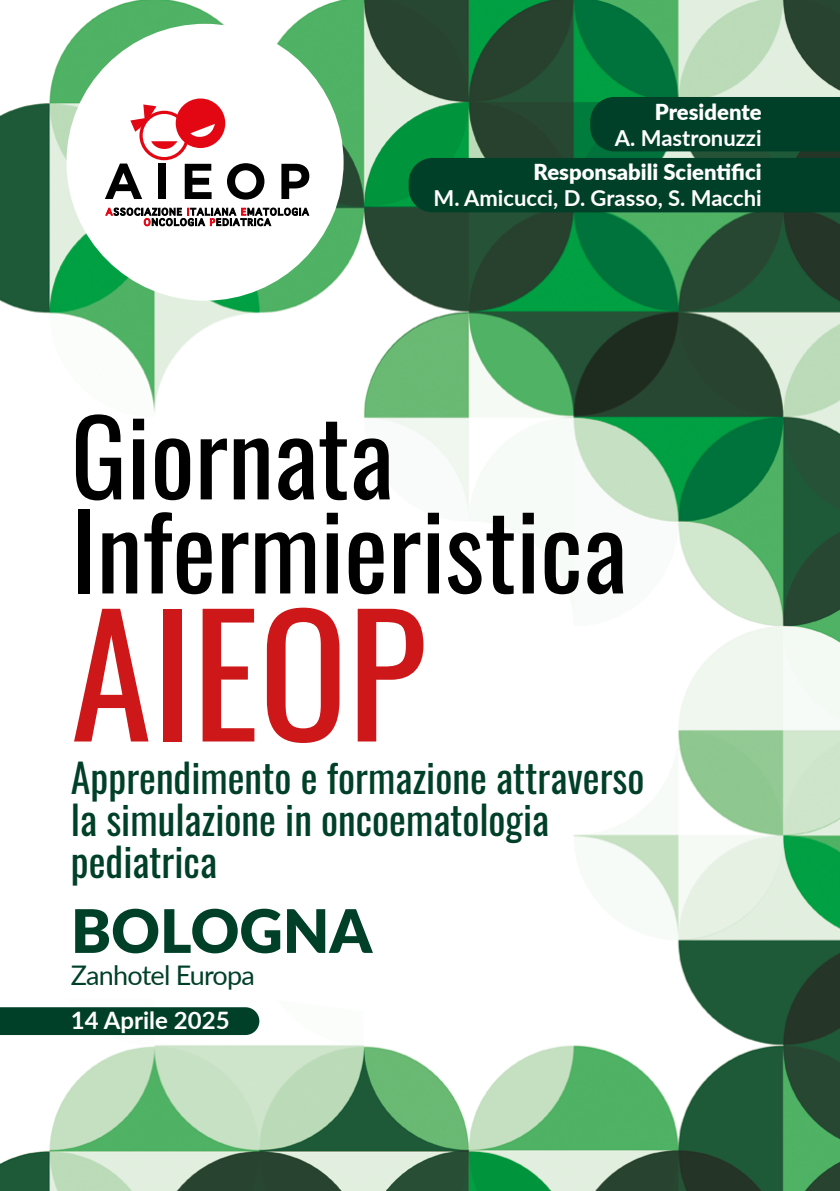
<style>
.page{position:relative;width:840px;height:1191px;background:#fff}
.page>*{position:absolute;margin:0;border:0;box-sizing:border-box;transform-origin:0 0}
.t1{font:163.8px "Oswald";color:#cd1719}
.t2{font:104px/94px "Oswald";color:#000}
.t3{font:900 60px "Lato";color:#004029}
.t4{font:40px/42px "Oswald";color:#004029}
.t5{font:27px "Lato";letter-spacing:-.03em;color:#004029}
.t6{font:700 24px "Lato";color:#fff}
.t7{font:700 22px "Lato";color:#fff}
.t8{font:900 22px "Lato";color:#fff}
</style>
<div class="page">
<img style="left:0;top:0;width:839px;height:1191px">
<svg style="left:0;top:427px;width:606px;height:605px"></svg>
<div style="left:408px;top:158px;width:431px;height:54px;background:#004029"></div>
<div style="left:66px;top:24px;width:277px;height:277px;background:#fff;border-radius:50%"></div>
<div style="left:590px;top:97px;width:249px;height:54px;background:#004029"></div>
<div style="left:0;top:1007px;width:259px;height:28px;background:#004029"></div>
<svg style="left:105px;top:163px;width:37px;height:36px"></svg>
<div style="left:158px;top:164px;width:8px;height:35px;background:#000"></div>
<svg style="left:185px;top:164px;width:26px;height:35px"></svg>
<svg style="left:227px;top:163px;width:37px;height:37px"></svg>
<svg style="left:281px;top:164px;width:28px;height:35px"></svg>
<svg style="left:105px;top:208px;width:204px;height:18px"></svg>
<svg style="left:130px;top:104px;width:26px;height:28px"></svg>
<svg style="left:139px;top:111px;width:50px;height:49px"></svg>
<div style="left:143px;top:114px;width:43px;height:43px;background:#fff;border-radius:50%"></div>
<div style="left:176px;top:98px;width:49px;height:50px;background:#e30613;border-radius:50%"></div>
<svg style="left:151px;top:141px;width:26px;height:8px"></svg>
<svg style="left:190px;top:124px;width:25px;height:13px"></svg>
<p class="t8" style="left:654px;top:95px;width:108px">Presidente</p>
<p class="t7" style="left:614px;top:122px;width:148px">A. Mastronuzzi</p>
<p class="t8" style="left:533px;top:155px;width:229px">Responsabili Scientifici</p>
<p class="t7" style="left:433px;top:182px;width:329px">M. Amicucci, D. Grasso, S. Macchi</p>
<h2 class="t2" style="left:71px;top:400px;width:557px">Giornata<br>Infermieristica</h2>
<h1 class="t1" style="left:71px;top:529px;width:356px">AIEOP</h1>
<p class="t4" style="left:71px;top:753px;width:574px">Apprendimento e formazione attraverso la simulazione in oncoematologia pediatrica</p>
<h3 class="t3" style="left:71px;top:886px;width:302px">BOLOGNA</h3>
<p class="t5" style="left:71px;top:956px;width:185px">Zanhotel Europa</p>
<p class="t6" style="left:71px;top:1002px;width:160px">14 Aprile 2025</p>
</div>
